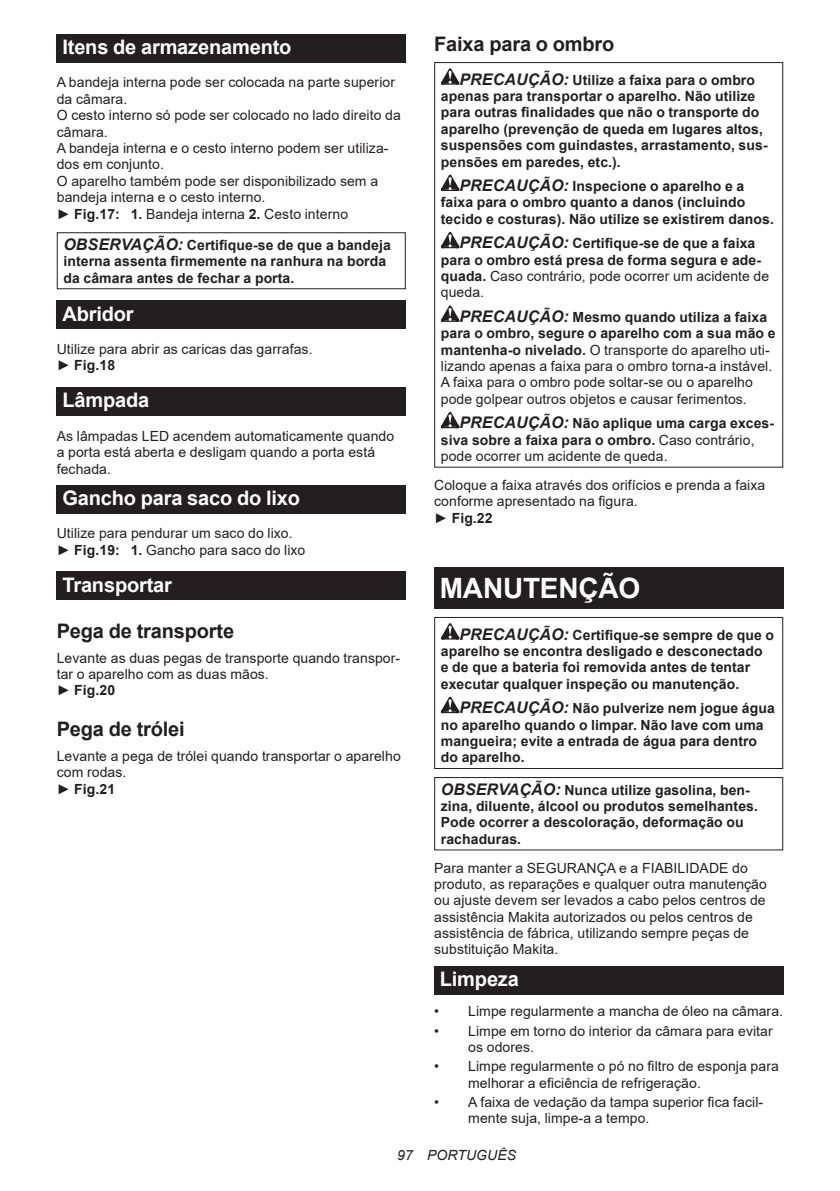
<style>
.page{position:relative;width:840px;height:1191px;background:#fff}
.page>*{position:absolute;margin:0;border:0;box-sizing:border-box;transform-origin:0 0}
.t1{font:700 28px "Arial";letter-spacing:-.01em;color:#fff}
.t2{font:700 20px "Arial";letter-spacing:-.01em;color:#fff}
.t3{font:700 20px "Arial";letter-spacing:-.01em;color:#231f20}
.t4{font:14px/16.4px "Arial";letter-spacing:.005em;color:#231f20}
.t5{font:700 14px/16.4px "Arial";letter-spacing:.005em;color:#231f20}
.t6{font:italic 14px "Arial";letter-spacing:.005em;color:#231f20}
.s1{font-weight:700}
.s2{font-style:italic;font-size:16px}
.s3{font-weight:400}
.s4{font-weight:700;font-style:italic;font-size:16px}
</style>
<div class="page">
<div style="left:57px;top:34px;width:348px;height:29px;background:#231f20"></div>
<div style="left:57px;top:232px;width:348px;height:57px;border:1px solid #231f20"></div>
<div style="left:57px;top:300px;width:348px;height:29px;background:#231f20"></div>
<div style="left:57px;top:387px;width:348px;height:29px;background:#231f20"></div>
<div style="left:57px;top:485px;width:348px;height:28px;background:#231f20"></div>
<div style="left:57px;top:571px;width:348px;height:29px;background:#231f20"></div>
<svg style="left:440px;top:68px;width:19px;height:17px"></svg>
<svg style="left:440px;top:175px;width:19px;height:16px"></svg>
<svg style="left:440px;top:232px;width:19px;height:16px"></svg>
<svg style="left:440px;top:305px;width:19px;height:17px"></svg>
<svg style="left:440px;top:412px;width:19px;height:16px"></svg>
<div style="left:434px;top:62px;width:348px;height:406px;border:1px solid #231f20"></div>
<div style="left:434px;top:568px;width:348px;height:41px;background:#231f20"></div>
<svg style="left:440px;top:623px;width:19px;height:16px"></svg>
<svg style="left:440px;top:697px;width:19px;height:16px"></svg>
<div style="left:434px;top:617px;width:348px;height:152px;border:1px solid #231f20"></div>
<div style="left:434px;top:777px;width:348px;height:73px;border:1px solid #231f20"></div>
<div style="left:434px;top:965px;width:348px;height:29px;background:#231f20"></div>
<h2 class="t2" style="left:62px;top:33px;width:230px">Itens de armazenamento</h2>
<p class="t4" style="left:57px;top:74px;width:345px">A bandeja interna pode ser colocada na parte superior da câmara.<br>O cesto interno só pode ser colocado no lado direito da câmara.<br>A bandeja interna e o cesto interno podem ser utiliza&shy;dos em conjunto.<br>O aparelho também pode ser disponibilizado sem a bandeja interna e o cesto interno.<br>► <span class="s1">Fig.17: 1.</span> Bandeja interna <span class="s1">2.</span> Cesto interno</p>
<p class="t5" style="left:63px;top:237px;width:329px"><span class="s2">OBSERVAÇÃO:</span> Certifique-se de que a bandeja interna assenta firmemente na ranhura na borda da câmara antes de fechar a porta.</p>
<h2 class="t2" style="left:62px;top:299px;width:73px">Abridor</h2>
<p class="t4" style="left:57px;top:341px;width:257px">Utilize para abrir as caricas das garrafas. ► <span class="s1">Fig.18</span></p>
<h2 class="t2" style="left:62px;top:386px;width:88px">Lâmpada</h2>
<p class="t4" style="left:57px;top:427px;width:339px">As lâmpadas LED acendem automaticamente quando a porta está aberta e desligam quando a porta está fechada.</p>
<h2 class="t2" style="left:62px;top:484px;width:239px">Gancho para saco do lixo</h2>
<p class="t4" style="left:57px;top:525px;width:250px">Utilize para pendurar um saco do lixo. ► <span class="s1">Fig.19: 1.</span> Gancho para saco do lixo</p>
<h2 class="t2" style="left:62px;top:570px;width:111px">Transportar</h2>
<h2 class="t3" style="left:57px;top:616px;width:179px">Pega de transporte</h2>
<p class="t4" style="left:57px;top:649px;width:344px">Levante as duas pegas de transporte quando transpor&shy;tar o aparelho com as duas mãos.<br>► <span class="s1">Fig.20</span></p>
<h2 class="t3" style="left:57px;top:714px;width:129px">Pega de trólei</h2>
<p class="t4" style="left:57px;top:747px;width:345px">Levante a pega de trólei quando transportar o aparelho com rodas.<br>► <span class="s1">Fig.21</span></p>
<h2 class="t3" style="left:434px;top:30px;width:182px">Faixa para o ombro</h2>
<p class="t5" style="left:440px;top:72px;width:328px;text-indent:19px"><span class="s2">PRECAUÇÃO:</span> Utilize a faixa para o ombro apenas para transportar o aparelho. Não utilize para outras finalidades que não o transporte do aparelho (prevenção de queda em lugares altos, suspensões com guindastes, arrastamento, sus&shy;pensões em paredes, etc.).</p>
<p class="t5" style="left:440px;top:178px;width:334px;text-indent:19px"><span class="s2">PRECAUÇÃO:</span> Inspecione o aparelho e a faixa para o ombro quanto a danos (incluindo tecido e costuras). Não utilize se existirem danos.</p>
<p class="t5" style="left:440px;top:235px;width:330px;text-indent:19px"><span class="s2">PRECAUÇÃO:</span> Certifique-se de que a faixa para o ombro está presa de forma segura e ade&shy;quada. <span class="s3">Caso contrário, pode ocorrer um acidente de queda.</span></p>
<p class="t4" style="left:440px;top:309px;width:336px;text-indent:19px"><span class="s4">PRECAUÇÃO:</span> <span class="s1">Mesmo quando utiliza a faixa para o ombro, segure o aparelho com a sua mão e mantenha-o nivelado.</span> O transporte do aparelho uti&shy;lizando apenas a faixa para o ombro torna-a instável.<br>A faixa para o ombro pode soltar-se ou o aparelho pode golpear outros objetos e causar ferimentos.</p>
<p class="t5" style="left:440px;top:415px;width:334px;text-indent:19px"><span class="s2">PRECAUÇÃO:</span> Não aplique uma carga exces&shy;siva sobre a faixa para o ombro. <span class="s3">Caso contrário, pode ocorrer um acidente de queda.</span></p>
<p class="t4" style="left:434px;top:476px;width:332px">Coloque a faixa através dos orifícios e prenda a faixa conforme apresentado na figura.<br>► <span class="s1">Fig.22</span></p>
<h1 class="t1" style="left:439px;top:568px;width:202px">MANUTENÇÃO</h1>
<p class="t5" style="left:440px;top:626px;width:334px;text-indent:19px"><span class="s2">PRECAUÇÃO:</span> Certifique-se sempre de que o aparelho se encontra desligado e desconectado<br>e de que a bateria foi removida antes de tentar executar qualquer inspeção ou manutenção.</p>
<p class="t5" style="left:440px;top:700px;width:335px;text-indent:19px"><span class="s2">PRECAUÇÃO:</span> Não pulverize nem jogue água no aparelho quando o limpar. Não lave com uma mangueira; evite a entrada de água para dentro do aparelho.</p>
<p class="t5" style="left:440px;top:781px;width:318px"><span class="s2">OBSERVAÇÃO:</span> Nunca utilize gasolina, ben&shy;zina, diluente, álcool ou produtos semelhantes.<br>Pode ocorrer a descoloração, deformação ou rachaduras.</p>
<p class="t4" style="left:434px;top:859px;width:334px">Para manter a SEGURANÇA e a FIABILIDADE do produto, as reparações e qualquer outra manutenção ou ajuste devem ser levados a cabo pelos centros de assistência Makita autorizados ou pelos centros de assistência de fábrica, utilizando sempre peças de substituição Makita.</p>
<h2 class="t2" style="left:439px;top:964px;width:81px">Limpeza</h2>
<p class="t4" style="left:434px;top:1003px;width:350px">• Limpe regularmente a mancha de óleo na câmara.</p>
<p class="t4" style="left:468px;top:1022px;width:306px;text-indent:-34px">• Limpe em torno do interior da câmara para evitar os odores.</p>
<p class="t4" style="left:468px;top:1058px;width:312px;text-indent:-34px">• Limpe regularmente o pó no filtro de esponja para melhorar a eficiência de refrigeração.</p>
<p class="t4" style="left:468px;top:1093px;width:296px;text-indent:-34px">• A faixa de vedação da tampa superior fica facil&shy;mente suja, limpe-a a tempo.</p>
<p class="t6" style="left:397px;top:1146px;width:120px">97 PORTUGUÊS</p>
</div>
